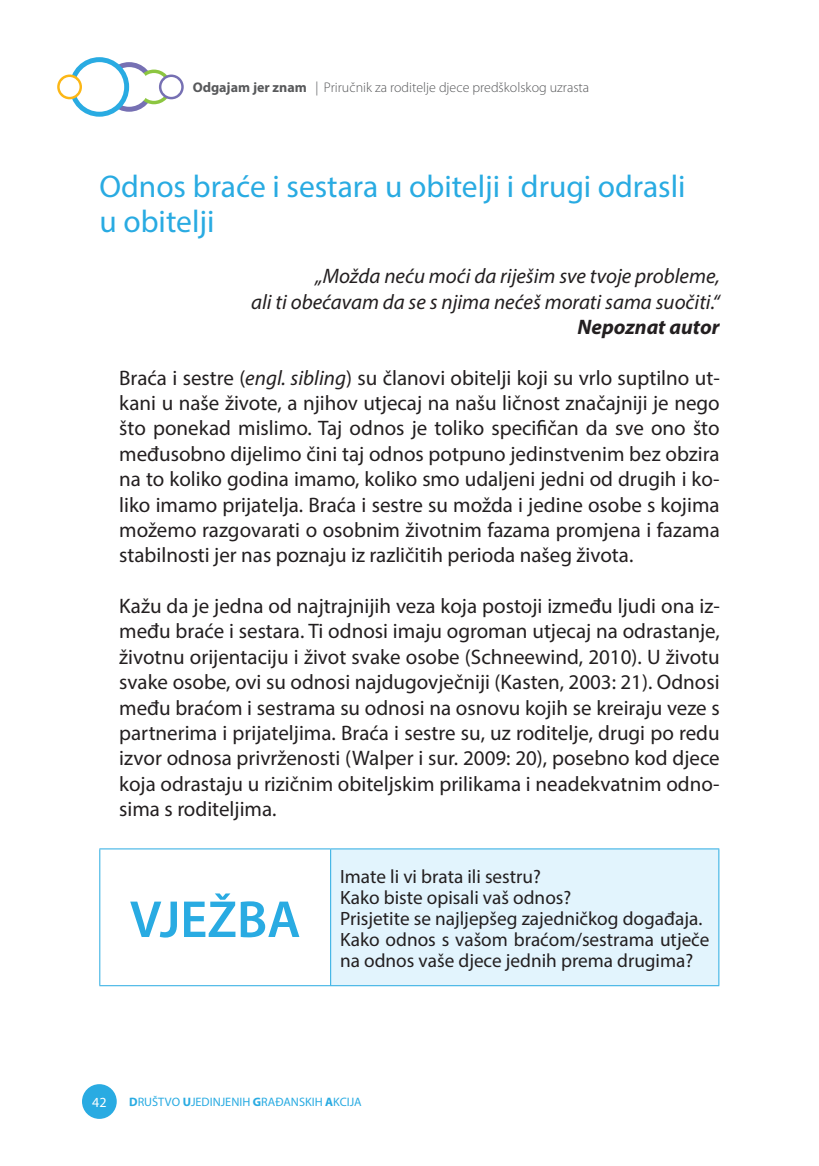
<style>
.page{position:relative;width:819px;height:1166px;background:#fff}
.page>*{position:absolute;margin:0;border:0;box-sizing:border-box;transform-origin:0 0}
.t1{font:600 52.5px "Myriad Pro";color:#29abe2}
.t2{font:31.5px/35px "Myriad Pro";color:#29abe2}
.t3{font:21px/25.4px "Myriad Pro";color:#231f20;text-align:justify}
.t4{font:italic 21px/25.4px "Myriad Pro";color:#231f20;text-align:right}
.t5{font:italic 700 21px "Myriad Pro";color:#231f20}
.t6{font:19.25px/21px "Myriad Pro";color:#231f20}
.t7{font:300 14px "Myriad Pro";color:#58595b}
.t8{font:14px "Myriad Pro";color:#fff}
.t9{font:12.25px "Myriad Pro";color:#29abe2}
.s1{font-weight:700}
.s2{font-style:italic}
</style>
<div class="page">
<svg style="left:104px;top:62px;width:50px;height:50px"></svg>
<svg style="left:137px;top:70px;width:34px;height:34px"></svg>
<div style="left:140px;top:73px;width:28px;height:28px;background:#fff;border-radius:50%"></div>
<div style="left:109px;top:67px;width:40px;height:40px;background:#fff;border-radius:50%"></div>
<svg style="left:70px;top:57px;width:59px;height:60px"></svg>
<div style="left:75px;top:62px;width:49px;height:50px;background:#fff;border-radius:50%"></div>
<div style="left:82px;top:1084px;width:35px;height:35px;background:#29abe2;border-radius:50%"></div>
<svg style="left:57px;top:75px;width:25px;height:24px"></svg>
<div style="left:60px;top:77px;width:19px;height:20px;background:#fff;border-radius:50%"></div>
<svg style="left:159px;top:75px;width:25px;height:24px"></svg>
<div style="left:161px;top:77px;width:20px;height:20px;background:#fff;border-radius:50%"></div>
<div style="left:331px;top:849px;width:388px;height:137px;background:#e2f4fd"></div>
<hr style="left:99px;top:848px;width:232px;height:1px;background:#29abe2">
<hr style="left:99px;top:849px;width:1px;height:136px;background:#29abe2">
<hr style="left:331px;top:848px;width:388px;height:1px;background:#29abe2">
<hr style="left:330px;top:849px;width:1px;height:136px;background:#29abe2">
<hr style="left:718px;top:849px;width:1px;height:136px;background:#29abe2">
<hr style="left:99px;top:985px;width:620px;height:1px;background:#29abe2">
<p class="t7" style="left:193px;top:82px;width:398px"><span class="s1">Odgajam jer znam</span> | Priručnik za roditelje djece predškolskog uzrasta</p>
<h2 class="t2" style="left:99px;top:173px;width:587px">Odnos braće i sestara u obitelji i drugi odrasli u obitelji</h2>
<p class="t4" style="left:251px;top:266px;width:470px">„Možda neću moći da riješim sve tvoje probleme,<br>ali ti obećavam da se s njima nećeš morati sama suočiti.“</p>
<p class="t5" style="left:577px;top:319px;width:144px">Nepoznat autor</p>
<p class="t3" style="left:119px;top:367px;width:602px">Braća i sestre (<span class="s2">engl. sibling</span>) su članovi obitelji koji su vrlo suptilno ut&shy;kani u naše živote, a njihov utjecaj na našu ličnost značajniji je nego što ponekad mislimo. Taj odnos je toliko specifičan da sve ono što međusobno dijelimo čini taj odnos potpuno jedinstvenim bez obzira na to koliko godina imamo, koliko smo udaljeni jedni od drugih i ko&shy;liko imamo prijatelja. Braća i sestre su možda i jedine osobe s kojima možemo razgovarati o osobnim životnim fazama promjena i fazama stabilnosti jer nas poznaju iz različitih perioda našeg života.</p>
<p class="t3" style="left:119px;top:595px;width:602px">Kažu da je jedna od najtrajnijih veza koja postoji između ljudi ona iz&shy;među braće i sestara. Ti odnosi imaju ogroman utjecaj na odrastanje, životnu orijentaciju i život svake osobe (Schneewind, 2010). U životu svake osobe, ovi su odnosi najdugovječniji (Kasten, 2003: 21). Odnosi među braćom i sestrama su odnosi na osnovu kojih se kreiraju veze s partnerima i prijateljima. Braća i sestre su, uz roditelje, drugi po redu izvor odnosa privrženosti (Walper i sur. 2009: 20), posebno kod djece koja odrastaju u rizičnim obiteljskim prilikama i neadekvatnim odno&shy;sima s roditeljima.</p>
<h1 class="t1" style="left:130px;top:899px;width:172px">VJEŽBA</h1>
<p class="t6" style="left:340px;top:867px;width:371px">Imate li vi brata ili sestru?<br>Kako biste opisali vaš odnos?<br>Prisjetite se najljepšeg zajedničkog događaja.<br>Kako odnos s vašom braćom/sestrama utječe na odnos vaše djece jednih prema drugima?</p>
<p class="t8" style="left:92px;top:1097px;width:16px">42</p>
<p class="t9" style="left:129px;top:1097px;width:234px"><span class="s1">D</span>RUŠTVO <span class="s1">U</span>JEDINJENIH <span class="s1">G</span>RAĐANSKIH <span class="s1">A</span>KCIJA</p>
</div>
